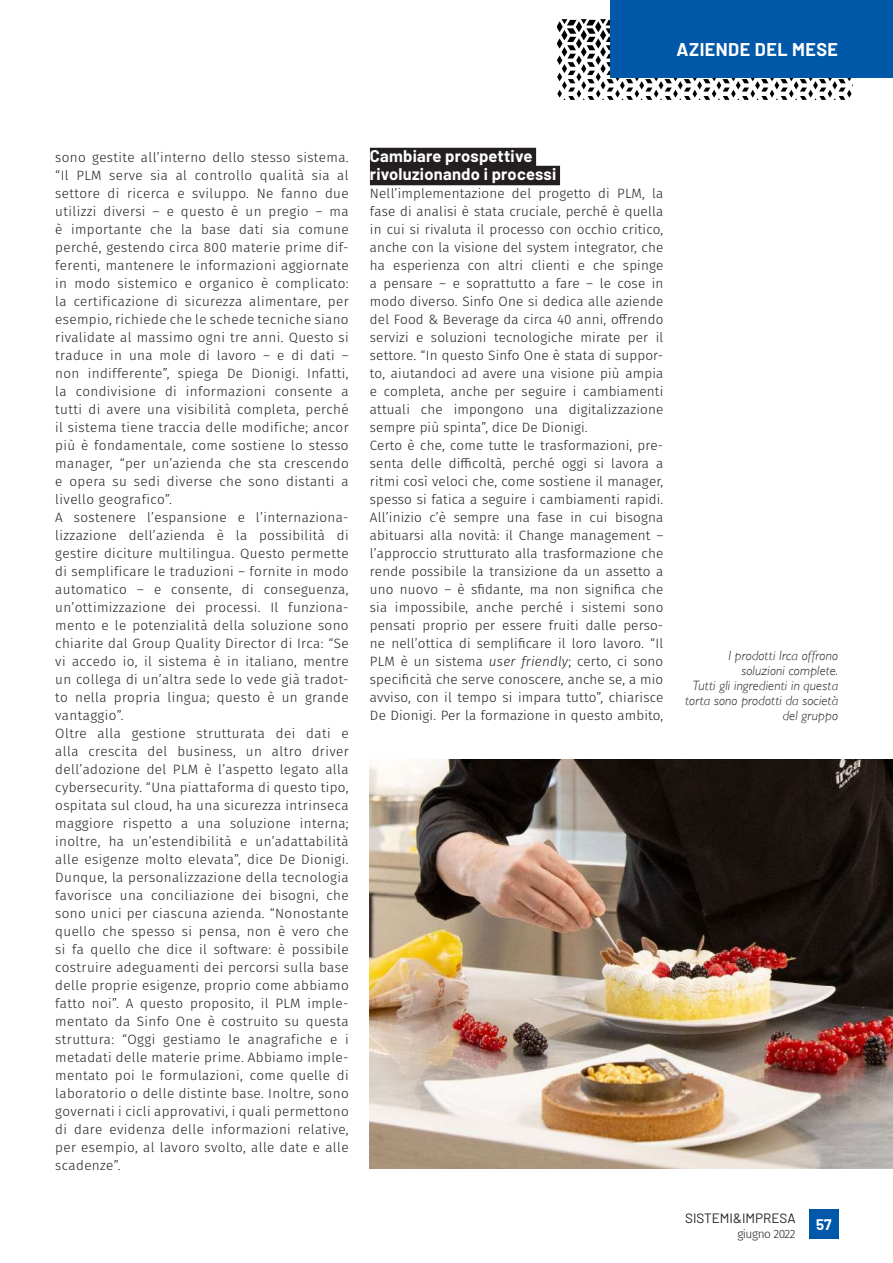
<style>
.page{position:relative;width:893px;height:1263px;background:#fff}
.page>*{position:absolute;margin:0;border:0;box-sizing:border-box;transform-origin:0 0}
.t1{font:700 18px "Barlow";letter-spacing:.025em;color:#fff}
.t2{font:700 16.5px/18px "Barlow";letter-spacing:.015em;color:#fff}
.t3{font:700 15px "Barlow";color:#fff}
.t4{font:300 13.5px/18px "Fira Sans";letter-spacing:.03em;color:#231f20}
.t5{font:italic 300 13.5px/15px "Gill Sans";letter-spacing:.015em;color:#231f20;text-align:right}
.t6{font:13.5px "Barlow";color:#231f20}
.t7{font:300 12px "Fira Sans";letter-spacing:-.04em;color:#231f20}
.s1{font-style:italic}
</style>
<div class="page">
<svg style="left:557px;top:19px;width:296px;height:81px"></svg>
<div style="left:610px;top:0;width:283px;height:77px;background:#0157a8"></div>
<div style="left:809px;top:1209px;width:30px;height:30px;background:#0157a8"></div>
<div style="left:370px;top:148px;width:166px;height:19px;background:#231f20"></div>
<div style="left:370px;top:166px;width:190px;height:19px;background:#231f20"></div>
<img style="left:370px;top:759px;width:523px;height:410px">
<h1 class="t1" style="left:677px;top:36px;width:163px">AZIENDE DEL MESE</h1>
<p class="t4" style="left:55px;top:148px;width:295px">sono gestite all’interno dello stesso sistema. “Il PLM serve sia al controllo qualità sia al settore di ricerca e sviluppo. Ne fanno due utilizzi diversi – e questo è un pregio – ma è importante che la base dati sia comune perché, gestendo circa 800 materie prime dif&shy;ferenti, mantenere le informazioni aggiornate in modo sistemico e organico è complicato: la certificazione di sicurezza alimentare, per esempio, richiede che le schede tecniche siano rivalidate al massimo ogni tre anni. Questo si traduce in una mole di lavoro – e di dati – non indifferente”, spiega De Dionigi. Infatti, la condivisione di informazioni consente a tutti di avere una visibilità completa, perché il sistema tiene traccia delle modifiche; ancor più è fondamentale, come sostiene lo stesso manager, “per un’azienda che sta crescendo e opera su sedi diverse che sono distanti a livello geografico”.<br>A sostenere l’espansione e l’internaziona&shy;lizzazione dell’azienda è la possibilità di gestire diciture multilingua. Questo permette di semplificare le traduzioni – fornite in modo automatico – e consente, di conseguenza, un’ottimizzazione dei processi. Il funziona&shy;mento e le potenzialità della soluzione sono chiarite dal Group Quality Director di Irca: “Se vi accedo io, il sistema è in italiano, mentre un collega di un’altra sede lo vede già tradot&shy;to nella propria lingua; questo è un grande vantaggio”.<br>Oltre alla gestione strutturata dei dati e alla crescita del business, un altro driver dell’adozione del PLM è l’aspetto legato alla cybersecurity. “Una piattaforma di questo tipo, ospitata sul cloud, ha una sicurezza intrinseca maggiore rispetto a una soluzione interna; inoltre, ha un’estendibilità e un’adattabilità alle esigenze molto elevata”, dice De Dionigi.<br>Dunque, la personalizzazione della tecnologia favorisce una conciliazione dei bisogni, che sono unici per ciascuna azienda. “Nonostante quello che spesso si pensa, non è vero che si fa quello che dice il software: è possibile costruire adeguamenti dei percorsi sulla base delle proprie esigenze, proprio come abbiamo fatto noi”. A questo proposito, il PLM imple&shy;mentato da Sinfo One è costruito su questa struttura: “Oggi gestiamo le anagrafiche e i metadati delle materie prime. Abbiamo imple&shy;mentato poi le formulazioni, come quelle di laboratorio o delle distinte base. Inoltre, sono governati i cicli approvativi, i quali permettono di dare evidenza delle informazioni relative, per esempio, al lavoro svolto, alle date e alle scadenze”.</p>
<p class="t2" style="left:370px;top:146px;width:188px">Cambiare prospettive rivoluzionando i processi</p>
<p class="t4" style="left:370px;top:184px;width:295px">Nell’implementazione del progetto di PLM, la fase di analisi è stata cruciale, perché è quella in cui si rivaluta il processo con occhio critico, anche con la visione del system integrator, che ha esperienza con altri clienti e che spinge a pensare – e soprattutto a fare – le cose in modo diverso. Sinfo One si dedica alle aziende del Food &amp; Beverage da circa 40 anni, offrendo servizi e soluzioni tecnologiche mirate per il settore. “In questo Sinfo One è stata di suppor&shy;to, aiutandoci ad avere una visione più ampia e completa, anche per seguire i cambiamenti attuali che impongono una digitalizzazione sempre più spinta”, dice De Dionigi.<br>Certo è che, come tutte le trasformazioni, pre&shy;senta delle difficoltà, perché oggi si lavora a ritmi così veloci che, come sostiene il manager, spesso si fatica a seguire i cambiamenti rapidi.<br>All’inizio c’è sempre una fase in cui bisogna abituarsi alla novità: il Change management – l’approccio strutturato alla trasformazione che rende possibile la transizione da un assetto a uno nuovo – è sfidante, ma non significa che sia impossibile, anche perché i sistemi sono pensati proprio per essere fruiti dalle perso&shy;ne nell’ottica di semplificare il loro lavoro. “Il PLM è un sistema <span class="s1">user friendly</span>; certo, ci sono specificità che serve conoscere, anche se, a mio avviso, con il tempo si impara tutto”, chiarisce De Dionigi. Per la formazione in questo ambito,</p>
<p class="t5" style="left:685px;top:647px;width:155px">I prodotti Irca offrono soluzioni complete.<br>Tutti gli ingredienti in questa torta sono prodotti da società del gruppo</p>
<p class="t6" style="left:685px;top:1209px;width:112px">SISTEMI&amp;IMPRESA</p>
<p class="t7" style="left:737px;top:1225px;width:60px">giugno 2022</p>
<p class="t3" style="left:816px;top:1213px;width:17px">57</p>
</div>
